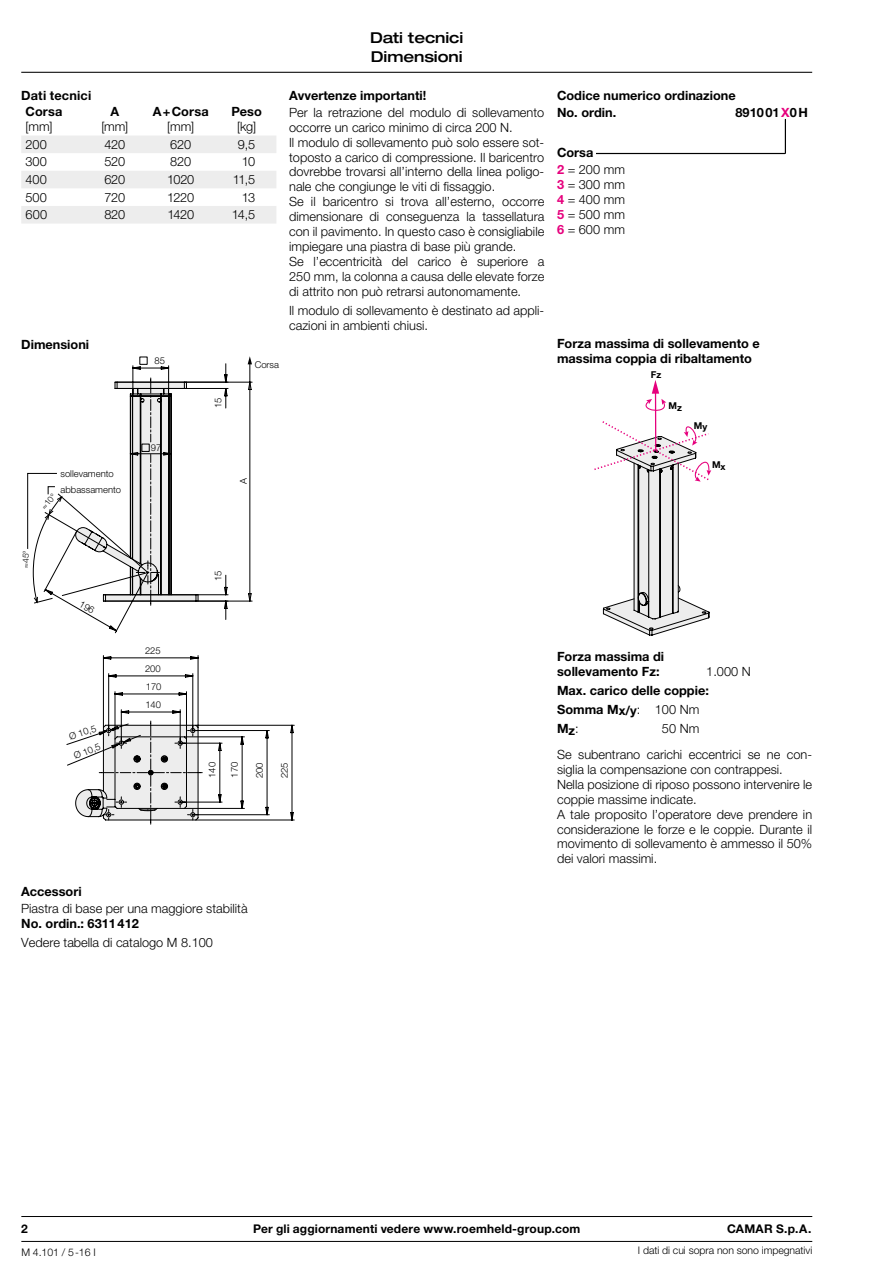
<style>
.page{position:relative;width:893px;height:1263px;background:#fff}
.page>*{position:absolute;margin:0;border:0;box-sizing:border-box;transform-origin:0 0}
.t1{font:500 expanded 15px/18.8px "Helvetica Neue LT Pro";letter-spacing:-.005em;color:#000}
.t2{font:300 12.75px/14.9px "Helvetica Neue LT Pro";color:#000}
.t3{font:700 12.75px/14.9px "Helvetica Neue LT Pro";color:#000}
.t4{font:700 12px "Helvetica Neue LT Pro";letter-spacing:.015em;color:#000}
.t5{font:300 10.5px "Helvetica Neue LT Pro";letter-spacing:-.005em;color:#000}
.t6{font:300 9.45px "Helvetica Neue";color:#000}
.t7{font:300 9.45px/15.5px "Helvetica Neue LT Pro";color:#000}
.t8{font:700 9.45px "Helvetica Neue";color:#000}
.t9{font:300 8.55px "Helvetica Neue";color:#000}
.s1{color:#e6007d}
.s2{font-weight:700}
.s3{font-weight:700;color:#e6007d}
.s4{font-weight:300}
</style>
<div class="page">
<hr style="left:21px;top:72px;width:791px;height:1px;background:#000">
<svg style="left:594px;top:380px;width:117px;height:255px"></svg>
<svg style="left:66px;top:357px;width:228px;height:463px"></svg>
<svg style="left:75px;top:381px;width:124px;height:439px"></svg>
<svg style="left:76px;top:721px;width:126px;height:103px"></svg>
<svg style="left:21px;top:136px;width:255px;height:88px"></svg>
<hr style="left:596px;top:153px;width:189px;height:1px;background:#000">
<hr style="left:785px;top:119px;width:1px;height:35px;background:#000">
<hr style="left:21px;top:1241px;width:791px;height:1px;background:#000">
<hr style="left:21px;top:1216px;width:791px;height:1px;background:#000">
<svg style="left:27px;top:378px;width:171px;height:236px"></svg>
<p class="t1" style="left:370px;top:28px;width:95px">Dati tecnici<br>Dimensioni</p>
<p class="t3" style="left:21px;top:88px;width:71px">Dati tecnici</p>
<p class="t3" style="left:26px;top:104px;width:38px">Corsa</p>
<p class="t2" style="left:26px;top:119px;width:28px">[mm]</p>
<p class="t3" style="left:110px;top:104px;width:10px">A</p>
<p class="t2" style="left:101px;top:119px;width:28px">[mm]</p>
<p class="t3" style="left:153px;top:104px;width:58px">A+Corsa</p>
<p class="t2" style="left:167px;top:119px;width:28px">[mm]</p>
<p class="t3" style="left:231px;top:104px;width:32px">Peso</p>
<p class="t2" style="left:237px;top:119px;width:21px">[kg]</p>
<p class="t2" style="left:26px;top:137px;width:23px">200</p>
<p class="t2" style="left:104px;top:137px;width:22px">420</p>
<p class="t2" style="left:170px;top:137px;width:22px">620</p>
<p class="t2" style="left:238px;top:137px;width:19px">9,5</p>
<p class="t2" style="left:26px;top:154px;width:23px">300</p>
<p class="t2" style="left:104px;top:154px;width:22px">520</p>
<p class="t2" style="left:170px;top:154px;width:22px">820</p>
<p class="t2" style="left:242px;top:154px;width:15px">10</p>
<p class="t2" style="left:26px;top:172px;width:23px">400</p>
<p class="t2" style="left:104px;top:172px;width:22px">620</p>
<p class="t2" style="left:167px;top:172px;width:29px">1020</p>
<p class="t2" style="left:233px;top:172px;width:24px">11,5</p>
<p class="t2" style="left:26px;top:189px;width:23px">500</p>
<p class="t2" style="left:104px;top:189px;width:22px">720</p>
<p class="t2" style="left:167px;top:189px;width:29px">1220</p>
<p class="t2" style="left:242px;top:189px;width:15px">13</p>
<p class="t2" style="left:26px;top:207px;width:23px">600</p>
<p class="t2" style="left:104px;top:207px;width:22px">820</p>
<p class="t2" style="left:167px;top:207px;width:28px">1420</p>
<p class="t2" style="left:232px;top:207px;width:25px">14,5</p>
<p class="t3" style="left:21px;top:337px;width:69px">Dimensioni</p>
<p class="t6" style="left:155px;top:355px;width:12px">85</p>
<p class="t7" style="left:255px;top:357px;width:26px">Corsa</p>
<p class="t3" style="left:289px;top:88px;width:139px">Avvertenze importanti!</p>
<p class="t2" style="left:289px;top:105px;width:257px">Per la retrazione del modulo di sollevamento occorre un carico minimo di circa 200 N.<br>Il modulo di sollevamento può solo essere sot&shy;toposto a carico di compressione. Il baricentro dovrebbe trovarsi all’interno della linea poligo&shy;nale che congiunge le viti di fissaggio.<br>Se il baricentro si trova all’esterno, occorre dimensionare di conseguenza la tassellatura con il pavimento. In questo caso è consigliabile impiegare una piastra di base più grande.<br>Se l’eccentricità del carico è superiore a 250 mm, la colonna a causa delle elevate forze di attrito non può retrarsi autonomamente.</p>
<p class="t2" style="left:289px;top:302px;width:257px">Il modulo di sollevamento è destinato ad appli&shy;cazioni in ambienti chiusi.</p>
<p class="t6" style="left:212px;top:408px;width:12px;rotate:-90deg">15</p>
<p class="t7" style="left:60px;top:466px;width:62px">sollevamento abbassamento</p>
<p class="t6" style="left:151px;top:442px;width:12px">97</p>
<p class="t6" style="left:238px;top:484px;width:8px;rotate:-90deg">A</p>
<p class="t3" style="left:557px;top:88px;width:180px">Codice numerico ordinazione</p>
<p class="t3" style="left:557px;top:105px;width:61px">No. ordin.</p>
<p class="t3" style="left:735px;top:105px;width:74px">891001<span class="s1">X</span>0H</p>
<p class="t2" style="left:557px;top:144px;width:69px;line-height:17px"><span class="s2">Corsa<br></span><span class="s3">2</span> = 200 mm</p>
<p class="t2" style="left:557px;top:177px;width:69px;text-align:justify"><span class="s3">3</span> = 300 mm <span class="s3">4</span> = 400 mm <span class="s3">5</span> = 500 mm <span class="s3">6</span> = 600 mm</p>
<p class="t3" style="left:557px;top:335px;width:204px">Forza massima di sollevamento e massima coppia di ribaltamento</p>
<p class="t8" style="left:651px;top:369px;width:12px">Fz</p>
<p class="t8" style="left:668px;top:401px;width:15px">Mz</p>
<p class="t8" style="left:694px;top:420px;width:15px">My</p>
<p class="t8" style="left:712px;top:460px;width:15px">Mx</p>
<p class="t9" style="left:21px;top:568px;width:16px;rotate:-90deg">≈45</p>
<p class="t6" style="left:212px;top:581px;width:12px;rotate:-90deg">15</p>
<p class="t6" style="left:145px;top:644px;width:17px">225</p>
<p class="t6" style="left:145px;top:662px;width:17px">200</p>
<p class="t6" style="left:146px;top:680px;width:17px">170</p>
<p class="t6" style="left:68px;top:731px;width:29px;rotate:-18deg">Ø 10,5</p>
<p class="t6" style="left:72px;top:751px;width:29px;rotate:-22deg">Ø 10,5</p>
<p class="t6" style="left:145px;top:698px;width:17px">140</p>
<p class="t6" style="left:206px;top:778px;width:17px;rotate:-90deg">140</p>
<p class="t6" style="left:229px;top:777px;width:17px;rotate:-90deg">170</p>
<p class="t6" style="left:254px;top:778px;width:17px;rotate:-90deg">200</p>
<p class="t6" style="left:279px;top:778px;width:17px;rotate:-90deg">225</p>
<p class="t3" style="left:21px;top:884px;width:62px">Accessori</p>
<p class="t2" style="left:21px;top:901px;width:228px">Piastra di base per una maggiore stabilità</p>
<p class="t3" style="left:21px;top:916px;width:119px">No. ordin.: 6311412</p>
<p class="t2" style="left:21px;top:935px;width:193px">Vedere tabella di catalogo M 8.100</p>
<p class="t3" style="left:557px;top:648px;width:109px">Forza massima di sollevamento Fz:</p>
<p class="t2" style="left:706px;top:663px;width:46px">1.000 N</p>
<p class="t3" style="left:557px;top:680px;width:153px;line-height:19.5px">Max. carico delle coppie:<br>Somma Mx/y<span class="s4">: 100 Nm<br></span>Mz<span class="s4">:</span></p>
<p class="t2" style="left:662px;top:721px;width:39px">50 Nm</p>
<p class="t2" style="left:557px;top:747px;width:257px">Se subentrano carichi eccentrici se ne con&shy;siglia la compensazione con contrappesi.<br>Nella posizione di riposo possono intervenire le coppie massime indicate.<br>A tale proposito l’operatore deve prendere in considerazione le forze e le coppie. Durante il movimento di sollevamento è ammesso il 50% dei valori massimi.</p>
<p class="t4" style="left:21px;top:1221px;width:8px">2</p>
<p class="t4" style="left:253px;top:1221px;width:329px">Per gli aggiornamenti vedere www.roemheld-group.com</p>
<p class="t4" style="left:727px;top:1221px;width:86px">CAMAR S.p.A.</p>
<p class="t5" style="left:21px;top:1246px;width:76px">M 4.101 / 5 -16 I</p>
<p class="t5" style="left:638px;top:1243px;width:176px">I dati di cui sopra non sono impegnativi</p>
</div>
